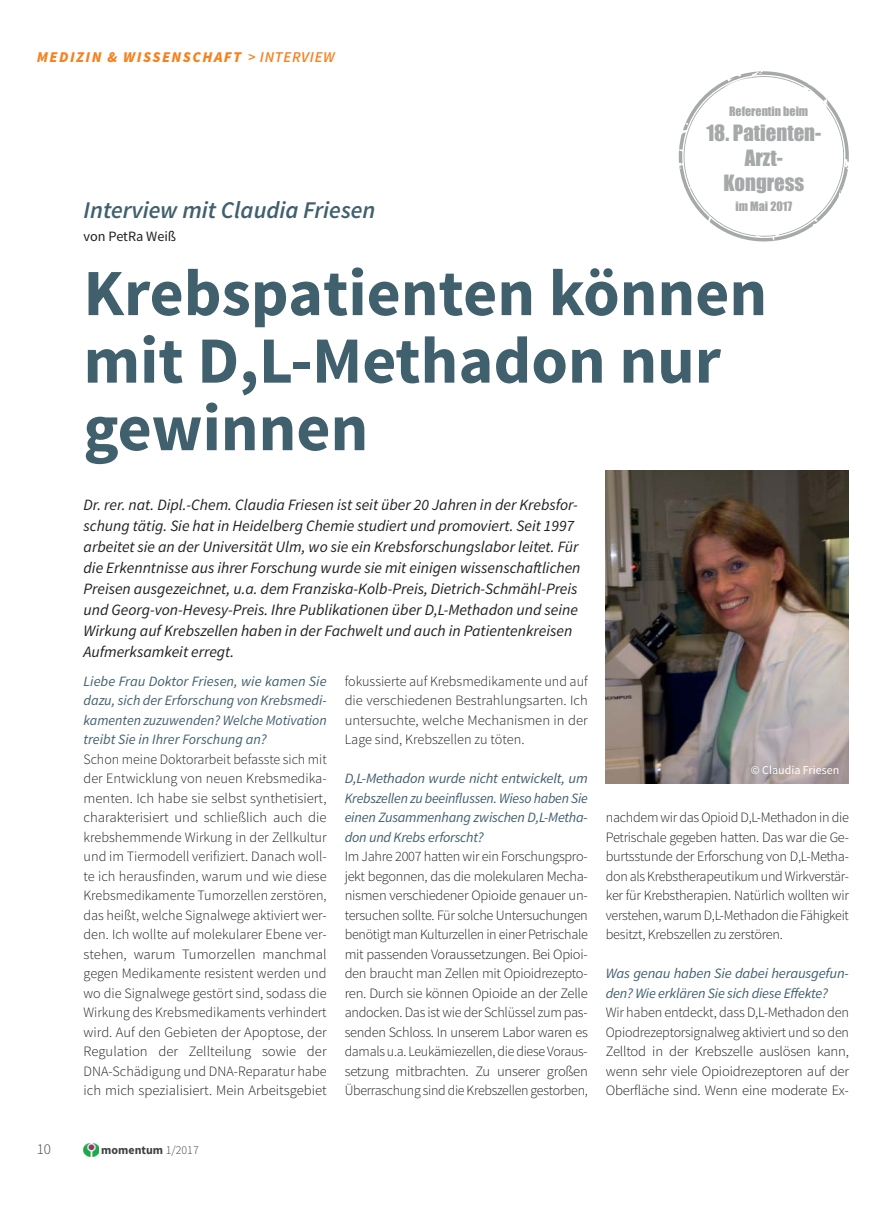
<style>
.page{position:relative;width:890px;height:1206px;background:#fff}
.page>*{position:absolute;margin:0;border:0;box-sizing:border-box;transform-origin:0 0}
.t1{font:700 66px/67.5px "Source Sans Pro";color:#41606e}
.t2{font:italic 600 24px "Source Sans Pro";color:#41606e}
.t3{font:20.85px/24.9px "Impact";color:#a6a9a9;text-align:center}
.t4{font:italic 15.75px/21px "Source Sans Pro";color:#231f20}
.t5{font:italic 900 15px "Source Sans Pro";letter-spacing:.1em;color:#f5821f}
.t6{font:300 15px "Source Sans Pro";color:#404041}
.t7{font:300 14.25px/19.5px "Source Sans Pro";letter-spacing:-.015em;color:#231f20;text-align:justify}
.t8{font:italic 14.25px/19.5px "Source Sans Pro";letter-spacing:-.015em;color:#41606e;text-align:justify}
.t9{font:14.25px "Source Sans Pro";color:#231f20}
.t10{font:12px "Impact";color:#a6a9a9}
.t11{font:12px "Source Sans Pro";color:#fff}
.t12{font:700 12px "Source Sans Pro";color:#404041}
.s1{font-weight:600}
.s2{font-weight:300}
</style>
<div class="page">
<img style="left:84px;top:1143px;width:15px;height:13px">
<img style="left:606px;top:470px;width:243px;height:313px">
<svg style="left:679px;top:71px;width:170px;height:170px"></svg>
<p class="t5" style="left:37px;top:48px;width:300px">MEDIZIN &amp; WISSENSCHAFT <span class="s1">&gt; INTERVIEW</span></p>
<p class="t10" style="left:729px;top:107px;width:81px">Referentin beim</p>
<h3 class="t3" style="left:706px;top:122px;width:116px">18. Patienten-<br>Arzt-<br>Kongress</h3>
<p class="t10" style="left:736px;top:203px;width:58px">im Mai 2017</p>
<h2 class="t2" style="left:84px;top:195px;width:294px">Interview mit Claudia Friesen</h2>
<p class="t9" style="left:84px;top:228px;width:94px">von PetRa Weiß</p>
<h1 class="t1" style="left:84px;top:265px;width:685px">Krebspatienten können mit D,L-Methadon nur gewinnen</h1>
<p class="t4" style="left:84px;top:496px;width:498px">Dr. rer. nat. Dipl.-Chem. Claudia Friesen ist seit über 20 Jahren in der Krebsfor&shy;schung tätig. Sie hat in Heidelberg Chemie studiert und promoviert. Seit 1997 arbeitet sie an der Universität Ulm, wo sie ein Krebsforschungslabor leitet. Für die Erkenntnisse aus ihrer Forschung wurde sie mit einigen wissenschaftlichen Preisen ausgezeichnet, u.a. dem Franziska-Kolb-Preis, Dietrich-Schmähl-Preis und Georg-von-Hevesy-Preis. Ihre Publikationen über D,L-Methadon und seine Wirkung auf Krebszellen haben in der Fachwelt und auch in Patientenkreisen Aufmerksamkeit erregt.</p>
<p class="t8" style="left:84px;top:672px;width:245px">Liebe Frau Doktor Friesen, wie kamen Sie dazu, sich der Erforschung von Krebsmedi&shy;kamenten zuzuwenden? Welche Motivation treibt Sie in Ihrer Forschung an?</p>
<p class="t7" style="left:84px;top:750px;width:245px">Schon meine Doktorarbeit befasste sich mit der Entwicklung von neuen Krebsmedika&shy;menten. Ich habe sie selbst synthetisiert, charakterisiert und schließlich auch die krebshemmende Wirkung in der Zellkultur und im Tiermodell verifiziert. Danach woll&shy;te ich herausfinden, warum und wie diese Krebsmedikamente Tumorzellen zerstören, das heißt, welche Signalwege aktiviert wer&shy;den. Ich wollte auf molekularer Ebene ver&shy;stehen, warum Tumorzellen manchmal gegen Medikamente resistent werden und wo die Signalwege gestört sind, sodass die Wirkung des Krebsmedikaments verhindert wird. Auf den Gebieten der Apoptose, der Regulation der Zellteilung sowie der DNA-Schädigung und DNA-Reparatur habe ich mich spezialisiert. Mein Arbeitsgebiet</p>
<p class="t7" style="left:345px;top:672px;width:245px">fokussierte auf Krebsmedikamente und auf die verschiedenen Bestrahlungsarten. Ich untersuchte, welche Mechanismen in der Lage sind, Krebszellen zu töten.</p>
<p class="t8" style="left:345px;top:770px;width:245px">D,L-Methadon wurde nicht entwickelt, um Krebszellen zu beeinflussen. Wieso haben Sie einen Zusammenhang zwischen D,L-Metha&shy;don und Krebs erforscht?</p>
<p class="t7" style="left:345px;top:848px;width:245px">Im Jahre 2007 hatten wir ein Forschungspro&shy;jekt begonnen, das die molekularen Mecha&shy;nismen verschiedener Opioide genauer un&shy;tersuchen sollte. Für solche Untersuchungen benötigt man Kulturzellen in einer Petrischale mit passenden Voraussetzungen. Bei Opioi&shy;den braucht man Zellen mit Opioidrezepto&shy;ren. Durch sie können Opioide an der Zelle andocken. Das ist wie der Schlüssel zum pas&shy;senden Schloss. In unserem Labor waren es damals u.a. Leukämiezellen, die diese Voraus&shy;setzung mitbrachten. Zu unserer großen Überraschung sind die Krebszellen gestorben,</p>
<p class="t11" style="left:751px;top:763px;width:90px">© Claudia Friesen</p>
<p class="t7" style="left:606px;top:809px;width:245px">nachdem wir das Opioid D,L-Methadon in die Petrischale gegeben hatten. Das war die Ge&shy;burtsstunde der Erforschung von D,L-Metha&shy;don als Krebstherapeutikum und Wirkverstär&shy;ker für Krebstherapien. Natürlich wollten wir verstehen, warum D,L-Methadon die Fähigkeit besitzt, Krebszellen zu zerstören.</p>
<p class="t8" style="left:606px;top:965px;width:245px">Was genau haben Sie dabei herausgefun&shy;den? Wie erklären Sie sich diese Effekte?</p>
<p class="t7" style="left:606px;top:1004px;width:245px">Wir haben entdeckt, dass D,L-Methadon den Opiodrezeptorsignalweg aktiviert und so den Zelltod in der Krebszelle auslösen kann, wenn sehr viele Opioidrezeptoren auf der Oberfläche sind. Wenn eine moderate Ex-</p>
<p class="t6" style="left:37px;top:1143px;width:16px">10</p>
<p class="t12" style="left:101px;top:1145px;width:99px">momentum <span class="s2">1/2017</span></p>
</div>
